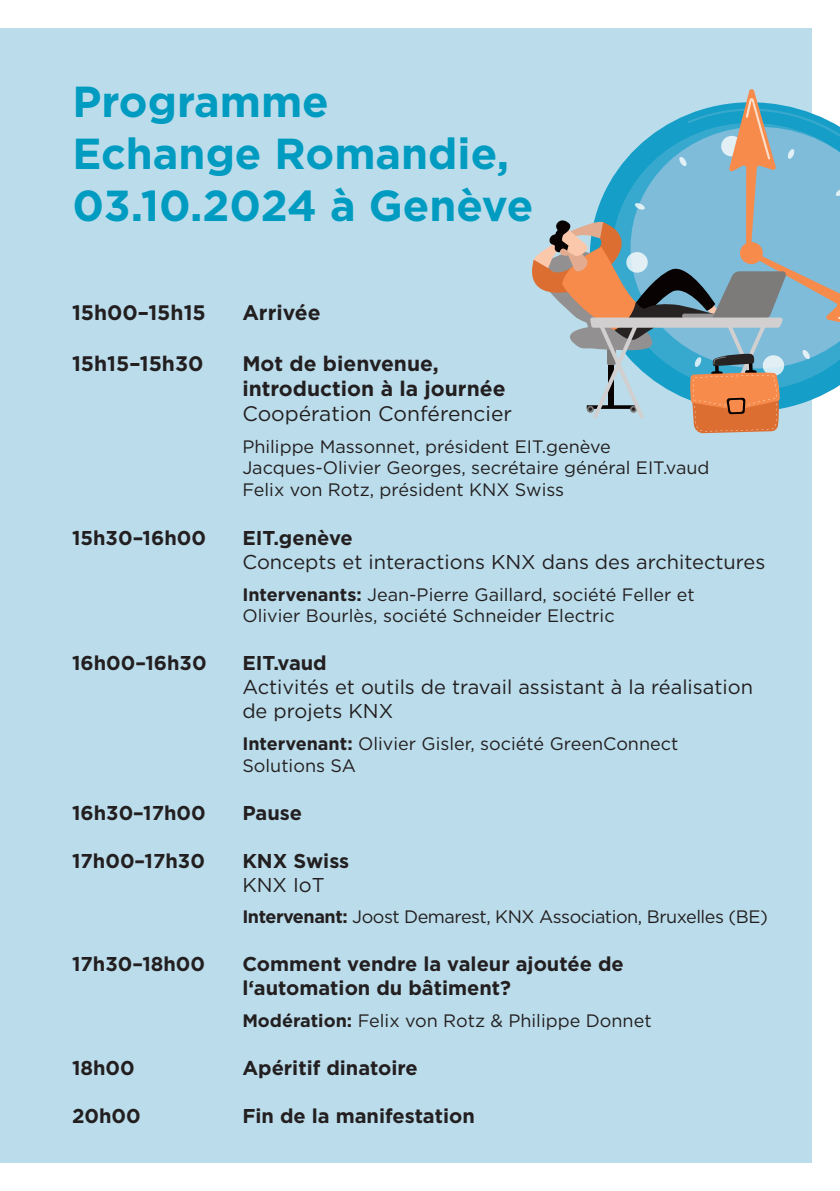
<style>
.page{position:relative;width:840px;height:1191px;background:#fff}
.page>*{position:absolute;margin:0;border:0;box-sizing:border-box;transform-origin:0 0}
.t1{font:700 43.4px/52px "Gotham";color:#009bc0}
.t2{font:700 21px/25.2px "Gotham";color:#231f20}
.t3{font:21px "Gotham";color:#231f20}
.t4{font:700 20px/24px "Gotham";color:#231f20}
.t5{font:20px/24px "Gotham";color:#231f20}
.t6{font:18px/21.6px "Gotham";color:#231f20}
.t7{font:18px "Gotham";letter-spacing:-.025em;color:#231f20}
.s1{font-weight:700}
</style>
<div class="page">
<div style="left:0;top:28px;width:811px;height:1134px;background:#bbddeb"></div>
<svg style="left:532px;top:88px;width:308px;height:345px"></svg>
<h1 class="t1" style="left:72px;top:75px;width:462px">Programme<br>Echange Romandie,<br>03.10.2024 à Genève</h1>
<p class="t2" style="left:72px;top:300px;width:135px">15h00–15h15</p>
<p class="t2" style="left:242px;top:300px;width:80px">Arrivée</p>
<p class="t2" style="left:72px;top:350px;width:133px">15h15–15h30</p>
<p class="t2" style="left:242px;top:350px;width:264px">Mot de bienvenue, introduction à la journée</p>
<p class="t3" style="left:242px;top:400px;width:271px">Coopération Conférencier</p>
<p class="t6" style="left:242px;top:435px;width:468px">Philippe Massonnet, président EIT.genève<br>Jacques-Olivier Georges, secrétaire général EIT.vaud<br>Felix von Rotz, président KNX Swiss</p>
<p class="t4" style="left:72px;top:526px;width:135px">15h30–16h00</p>
<p class="t4" style="left:242px;top:526px;width:112px">EIT.genève</p>
<p class="t5" style="left:242px;top:549px;width:524px">Concepts et interactions KNX dans des architectures</p>
<p class="t6" style="left:242px;top:583px;width:454px"><span class="s1">Intervenants:</span> Jean-Pierre Gaillard, société Feller et<br>Olivier Bourlès, société Schneider Electric</p>
<p class="t4" style="left:72px;top:651px;width:136px">16h00–16h30</p>
<p class="t4" style="left:242px;top:651px;width:86px">EIT.vaud</p>
<p class="t5" style="left:242px;top:675px;width:512px">Activités et outils de travail assistant à la réalisation de projets KNX</p>
<p class="t6" style="left:242px;top:732px;width:437px"><span class="s1">Intervenant:</span> Olivier Gisler, société GreenConnect<br>Solutions SA</p>
<p class="t4" style="left:72px;top:800px;width:135px">16h30–17h00</p>
<p class="t4" style="left:242px;top:800px;width:61px">Pause</p>
<p class="t4" style="left:72px;top:848px;width:134px">17h00–17h30</p>
<p class="t4" style="left:242px;top:848px;width:108px">KNX Swiss</p>
<p class="t5" style="left:242px;top:872px;width:84px">KNX IoT</p>
<p class="t7" style="left:242px;top:905px;width:527px"><span class="s1">Intervenant:</span> Joost Demarest, KNX Association, Bruxelles (BE)</p>
<p class="t4" style="left:72px;top:952px;width:134px">17h30–18h00</p>
<p class="t4" style="left:242px;top:952px;width:383px">Comment vendre la valeur ajoutée de l‘automation du bâtiment?</p>
<p class="t6" style="left:242px;top:1009px;width:410px"><span class="s1">Modération:</span> Felix von Rotz &amp; Philippe Donnet</p>
<p class="t4" style="left:72px;top:1055px;width:64px">18h00</p>
<p class="t4" style="left:242px;top:1055px;width:177px">Apéritif dinatoire</p>
<p class="t4" style="left:72px;top:1103px;width:70px">20h00</p>
<p class="t4" style="left:242px;top:1103px;width:234px">Fin de la manifestation</p>
</div>
